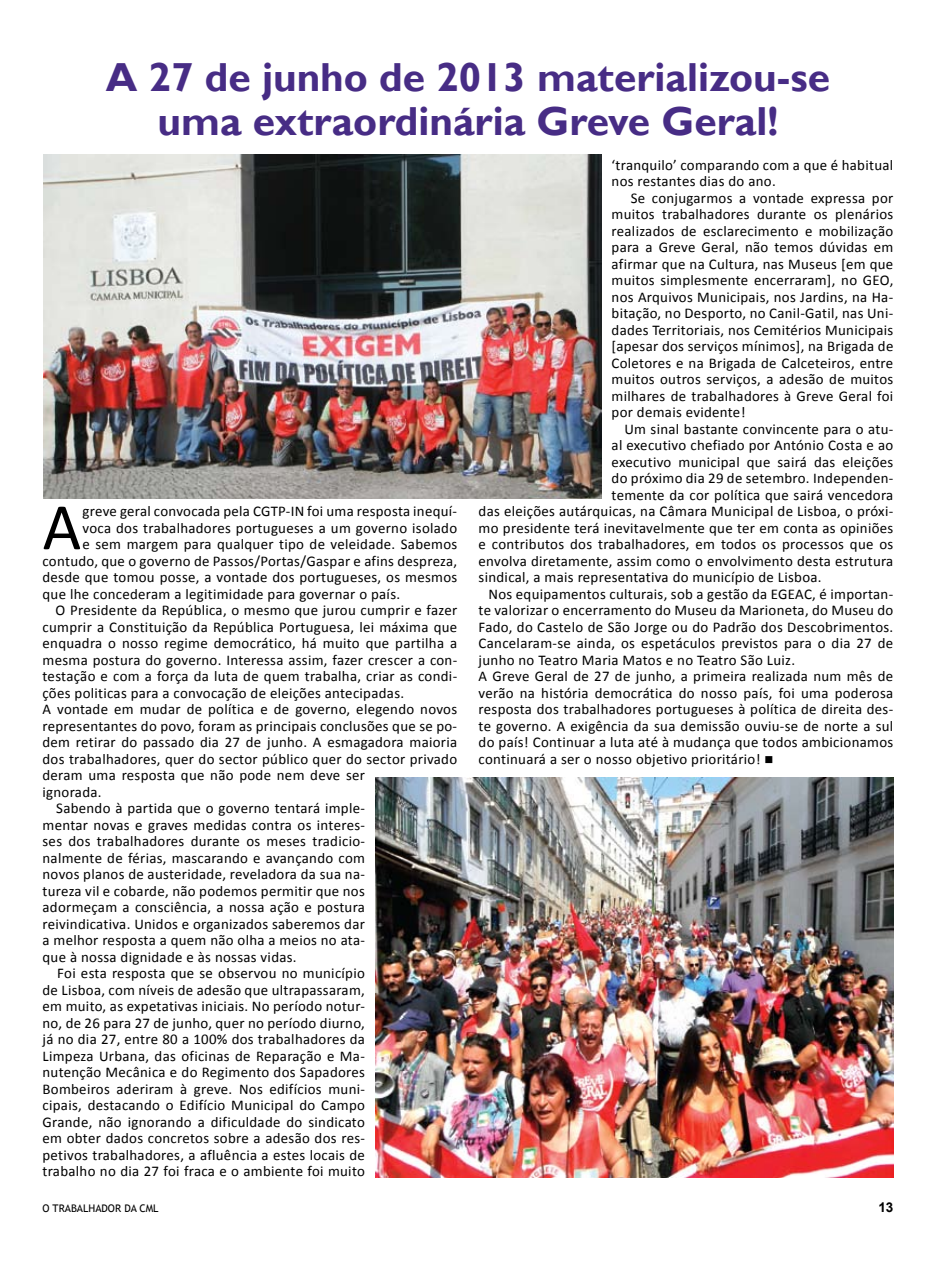
<style>
.page{position:relative;width:936px;height:1263px;background:#fff}
.page>*{position:absolute;margin:0;border:0;box-sizing:border-box;transform-origin:0 0}
.t1{font:66.9px "Calibri";color:#000}
.t2{font:700 40.5px/43.5px "Gill Sans";color:#472c85;text-align:center}
.t3{font:14.85px/16.5px "Calibri";letter-spacing:.02em;color:#000}
.t4{font:700 13.5px "Arial";color:#000}
.t5{font:10.5px "Trebuchet MS";color:#000}
</style>
<div class="page">
<img style="left:44px;top:154px;width:557px;height:344px">
<img style="left:375px;top:778px;width:518px;height:400px">
<h2 class="t2" style="left:106px;top:57px;width:725px">A 27 de junho de 2013 materializou-se uma extraordinária Greve Geral!</h2>
<h1 class="t1" style="left:43px;top:485px;width:40px">A</h1>
<p class="t3" style="left:83px;top:503px;width:376px">greve geral convocada pela CGTP-IN foi uma resposta inequí-</p>
<p class="t3" style="left:83px;top:519px;width:376px">voca dos trabalhadores portugueses a um governo isolado</p>
<p class="t3" style="left:83px;top:536px;width:376px">e sem margem para qualquer tipo de veleidade. Sabemos</p>
<p class="t3" style="left:43px;top:552px;width:416px">contudo, que o governo de Passos/Portas/Gaspar e afins despreza,</p>
<p class="t3" style="left:43px;top:569px;width:416px">desde que tomou posse, a vontade dos portugueses, os mesmos</p>
<p class="t3" style="left:43px;top:585px;width:359px">que lhe concederam a legitimidade para governar o país.</p>
<p class="t3" style="left:56px;top:602px;width:403px">O Presidente da República, o mesmo que jurou cumprir e fazer</p>
<p class="t3" style="left:43px;top:618px;width:416px">cumprir a Constituição da República Portuguesa, lei máxima que</p>
<p class="t3" style="left:43px;top:635px;width:416px">enquadra o nosso regime democrático, há muito que partilha a</p>
<p class="t3" style="left:43px;top:651px;width:416px">mesma postura do governo. Interessa assim, fazer crescer a con-</p>
<p class="t3" style="left:43px;top:668px;width:416px">testação e com a força da luta de quem trabalha, criar as condi-</p>
<p class="t3" style="left:43px;top:684px;width:363px">ções politicas para a convocação de eleições antecipadas.</p>
<p class="t3" style="left:43px;top:701px;width:416px">A vontade em mudar de política e de governo, elegendo novos</p>
<p class="t3" style="left:43px;top:717px;width:416px">representantes do povo, foram as principais conclusões que se po-</p>
<p class="t3" style="left:43px;top:734px;width:416px">dem retirar do passado dia 27 de junho. A esmagadora maioria</p>
<p class="t3" style="left:43px;top:750px;width:416px">dos trabalhadores, quer do sector público quer do sector privado</p>
<p class="t3" style="left:43px;top:767px;width:324px">deram uma resposta que não pode nem deve ser</p>
<p class="t3" style="left:43px;top:783px;width:61px">ignorada.</p>
<p class="t3" style="left:56px;top:800px;width:310px">Sabendo à partida que o governo tentará imple-</p>
<p class="t3" style="left:43px;top:816px;width:324px">mentar novas e graves medidas contra os interes-</p>
<p class="t3" style="left:43px;top:833px;width:324px">ses dos trabalhadores durante os meses tradicio-</p>
<p class="t3" style="left:43px;top:849px;width:324px">nalmente de férias, mascarando e avançando com</p>
<p class="t3" style="left:43px;top:866px;width:324px">novos planos de austeridade, reveladora da sua na-</p>
<p class="t3" style="left:43px;top:882px;width:324px">tureza vil e cobarde, não podemos permitir que nos</p>
<p class="t3" style="left:43px;top:899px;width:324px">adormeçam a consciência, a nossa ação e postura</p>
<p class="t3" style="left:43px;top:915px;width:324px">reivindicativa. Unidos e organizados saberemos dar</p>
<p class="t3" style="left:43px;top:932px;width:324px">a melhor resposta a quem não olha a meios no ata-</p>
<p class="t3" style="left:43px;top:948px;width:256px">que à nossa dignidade e às nossas vidas.</p>
<p class="t3" style="left:57px;top:965px;width:309px">Foi esta resposta que se observou no município</p>
<p class="t3" style="left:43px;top:981px;width:324px">de Lisboa, com níveis de adesão que ultrapassaram,</p>
<p class="t3" style="left:43px;top:998px;width:324px">em muito, as expetativas iniciais. No período notur-</p>
<p class="t3" style="left:43px;top:1014px;width:324px">no, de 26 para 27 de junho, quer no período diurno,</p>
<p class="t3" style="left:43px;top:1031px;width:324px">já no dia 27, entre 80 a 100% dos trabalhadores da</p>
<p class="t3" style="left:43px;top:1047px;width:324px">Limpeza Urbana, das oficinas de Reparação e Ma-</p>
<p class="t3" style="left:43px;top:1064px;width:324px">nutenção Mecânica e do Regimento dos Sapadores</p>
<p class="t3" style="left:43px;top:1080px;width:324px">Bombeiros aderiram à greve. Nos edifícios muni-</p>
<p class="t3" style="left:43px;top:1097px;width:324px">cipais, destacando o Edifício Municipal do Campo</p>
<p class="t3" style="left:43px;top:1113px;width:324px">Grande, não ignorando a dificuldade do sindicato</p>
<p class="t3" style="left:43px;top:1130px;width:324px">em obter dados concretos sobre a adesão dos res-</p>
<p class="t3" style="left:43px;top:1146px;width:324px">petivos trabalhadores, a afluência a estes locais de</p>
<p class="t3" style="left:43px;top:1163px;width:324px">trabalho no dia 27 foi fraca e o ambiente foi muito</p>
<p class="t3" style="left:611px;top:157px;width:283px">‘tranquilo’ comparando com a que é habitual nos restantes dias do ano.</p>
<p class="t3" style="left:611px;top:190px;width:283px;text-align:justify;text-indent:19px">Se conjugarmos a vontade expressa por muitos trabalhadores durante os plenários realizados de esclarecimento e mobilização para a Greve Geral, não temos dúvidas em afirmar que na Cultura, nas Museus [em que muitos simplesmente encerraram], no GEO, nos Arquivos Municipais, nos Jardins, na Ha&shy;bitação, no Desporto, no Canil-Gatil, nas Uni&shy;dades Territoriais, nos Cemitérios Municipais [apesar dos serviços mínimos], na Brigada de Coletores e na Brigada de Calceteiros, entre muitos outros serviços, a adesão de muitos milhares de trabalhadores à Greve Geral foi por demais evidente!</p>
<p class="t3" style="left:624px;top:421px;width:270px">Um sinal bastante convincente para o atu-</p>
<p class="t3" style="left:611px;top:437px;width:283px">al executivo chefiado por António Costa e ao</p>
<p class="t3" style="left:611px;top:454px;width:283px">executivo municipal que sairá das eleições</p>
<p class="t3" style="left:611px;top:470px;width:283px">do próximo dia 29 de setembro. Independen-</p>
<p class="t3" style="left:611px;top:487px;width:283px">temente da cor política que sairá vencedora</p>
<p class="t3" style="left:478px;top:503px;width:416px">das eleições autárquicas, na Câmara Municipal de Lisboa, o próxi-</p>
<p class="t3" style="left:478px;top:520px;width:416px">mo presidente terá inevitavelmente que ter em conta as opiniões</p>
<p class="t3" style="left:478px;top:536px;width:416px">e contributos dos trabalhadores, em todos os processos que os</p>
<p class="t3" style="left:478px;top:553px;width:416px">envolva diretamente, assim como o envolvimento desta estrutura</p>
<p class="t3" style="left:478px;top:569px;width:344px">sindical, a mais representativa do município de Lisboa.</p>
<p class="t3" style="left:488px;top:586px;width:406px">Nos equipamentos culturais, sob a gestão da EGEAC, é importan-</p>
<p class="t3" style="left:478px;top:602px;width:416px">te valorizar o encerramento do Museu da Marioneta, do Museu do</p>
<p class="t3" style="left:478px;top:619px;width:416px">Fado, do Castelo de São Jorge ou do Padrão dos Descobrimentos.</p>
<p class="t3" style="left:478px;top:635px;width:416px">Cancelaram-se ainda, os espetáculos previstos para o dia 27 de</p>
<p class="t3" style="left:478px;top:652px;width:318px">junho no Teatro Maria Matos e no Teatro São Luiz.</p>
<p class="t3" style="left:478px;top:668px;width:416px">A Greve Geral de 27 de junho, a primeira realizada num mês de</p>
<p class="t3" style="left:478px;top:685px;width:416px">verão na história democrática do nosso país, foi uma poderosa</p>
<p class="t3" style="left:478px;top:701px;width:416px">resposta dos trabalhadores portugueses à política de direita des-</p>
<p class="t3" style="left:478px;top:718px;width:416px">te governo. A exigência da sua demissão ouviu-se de norte a sul</p>
<p class="t3" style="left:478px;top:734px;width:416px">do país! Continuar a luta até à mudança que todos ambicionamos</p>
<p class="t3" style="left:478px;top:751px;width:296px">continuará a ser o nosso objetivo prioritário! ■</p>
<p class="t5" style="left:43px;top:1202px;width:118px">O TRABALHADOR DA CML</p>
<p class="t4" style="left:878px;top:1198px;width:17px">13</p>
</div>
